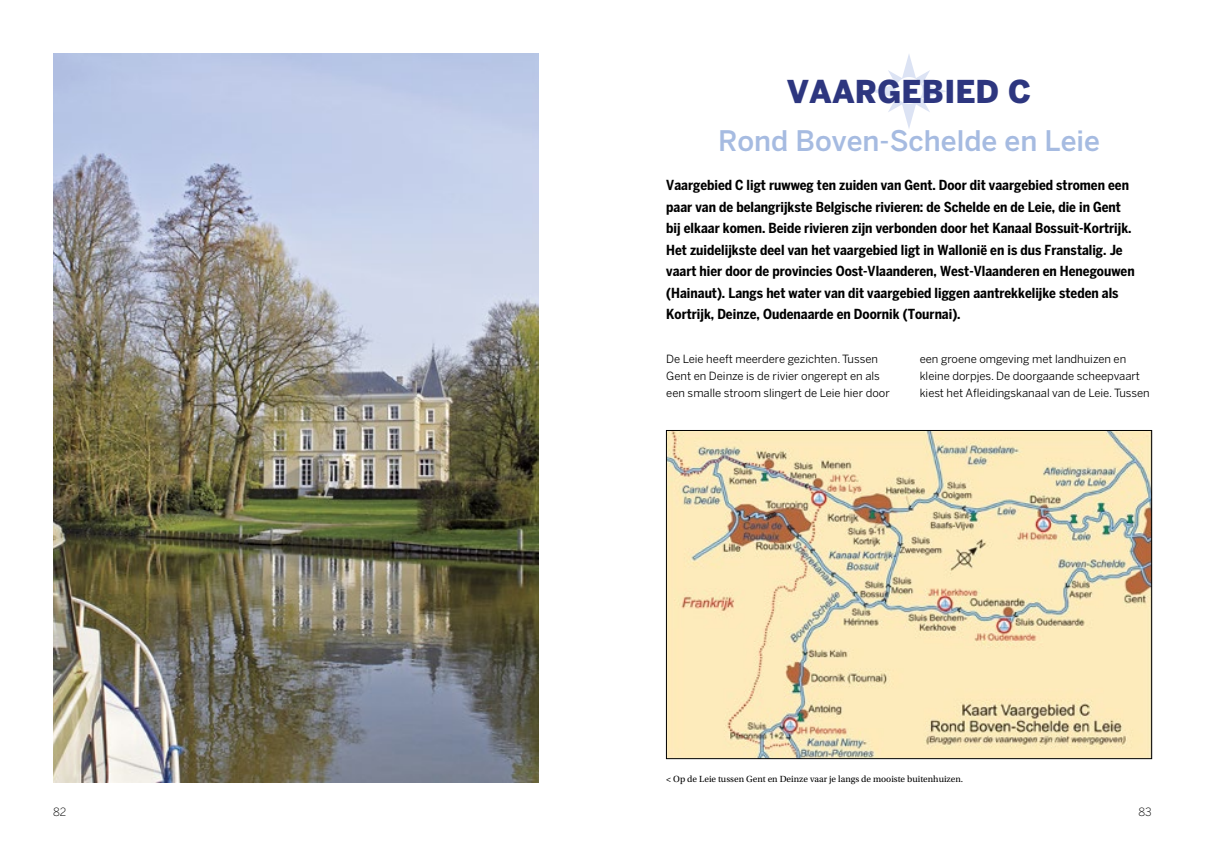
<style>
.page{position:relative;width:1205px;height:851px;background:#fff}
.page>*{position:absolute;margin:0;border:0;box-sizing:border-box;transform-origin:0 0}
.t1{font:900 31.25px "Benton Sans";color:#2d367f}
.t2{font:500 28.12px "Benton Sans";color:#a6bbe1}
.t3{font:700 condensed 13.75px/21.5px "Benton Sans";color:#000}
.t4{font:11.25px/16.8px "Benton Sans";color:#000}
.t5{font:300 11.25px "Benton Sans";color:#000}
.t6{font:9.38px "Utopia Std";color:#000}
</style>
<div class="page">
<svg style="left:871px;top:54px;width:76px;height:74px"></svg>
<img style="left:668px;top:432px;width:482px;height:324px">
<div style="left:666px;top:430px;width:486px;height:328px;border:1px solid #000"></div>
<img style="left:53px;top:53px;width:486px;height:729px">
<h1 class="t1" style="left:787px;top:73px;width:246px">VAARGEBIED C</h1>
<h2 class="t2" style="left:718px;top:124px;width:383px">Rond Boven-Schelde en Leie</h2>
<p class="t3" style="left:666px;top:174px;width:470px">Vaargebied C ligt ruwweg ten zuiden van Gent. Door dit vaargebied stromen een paar van de belangrijkste Belgische rivieren: de Schelde en de Leie, die in Gent bij elkaar komen. Beide rivieren zijn verbonden door het Kanaal Bossuit-Kortrijk.<br>Het zuidelijkste deel van het vaargebied ligt in Wallonië en is dus Franstalig. Je vaart hier door de provincies Oost-Vlaanderen, West-Vlaanderen en Henegouwen (Hainaut). Langs het water van dit vaargebied liggen aantrekkelijke steden als Kortrijk, Deinze, Oudenaarde en Doornik (Tournai).</p>
<p class="t4" style="left:666px;top:350px;width:225px">De Leie heeft meerdere gezichten. Tussen<br>Gent en Deinze is de rivier ongerept en als een smalle stroom slingert de Leie hier door</p>
<p class="t4" style="left:919px;top:350px;width:232px">een groene omgeving met landhuizen en kleine dorpjes. De doorgaande scheepvaart kiest het Afleidingskanaal van de Leie. Tussen</p>
<p class="t6" style="left:666px;top:774px;width:298px">&lt; Op de Leie tussen Gent en Deinze vaar je langs de mooiste buitenhuizen.</p>
<p class="t5" style="left:53px;top:805px;width:15px">82</p>
<p class="t5" style="left:1138px;top:805px;width:15px">83</p>
</div>
